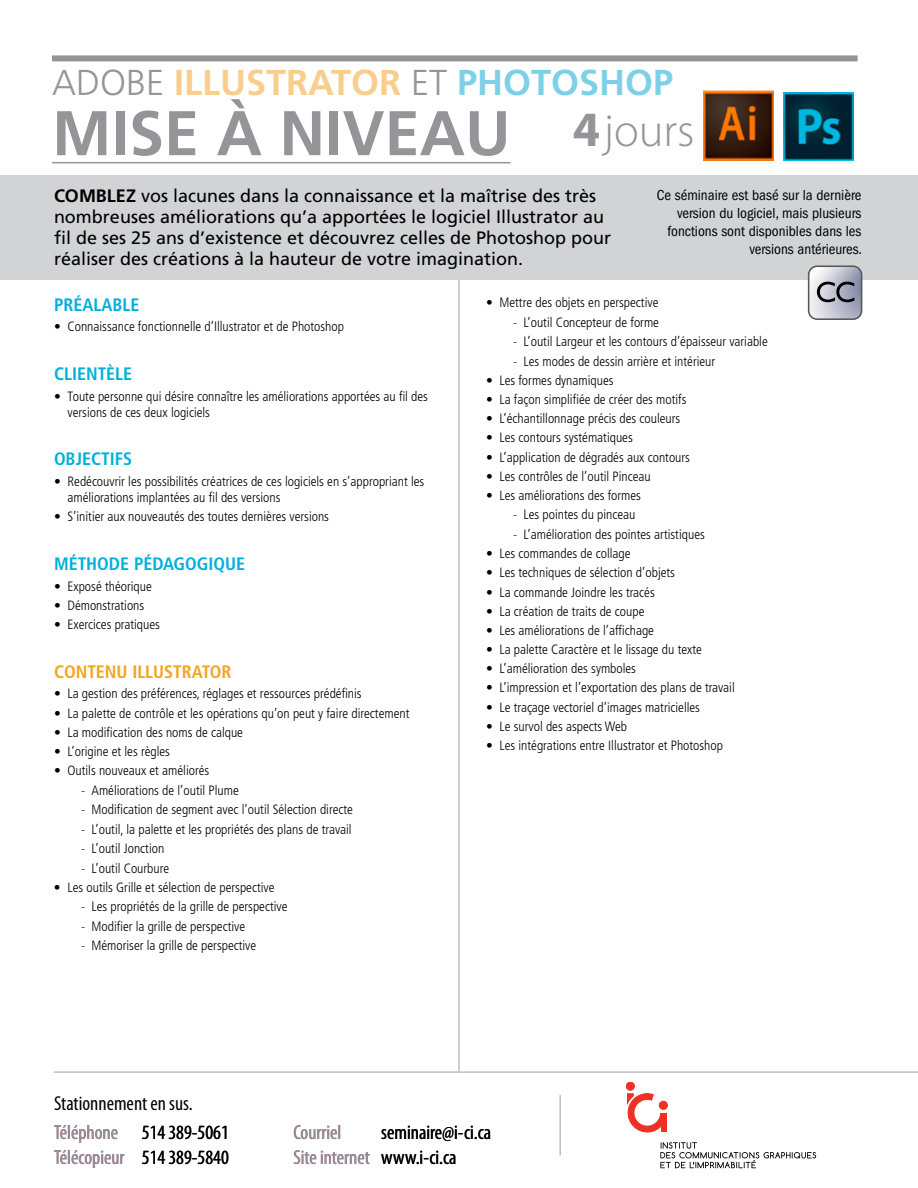
<style>
.page{position:relative;width:918px;height:1188px;background:#fff}
.page>*{position:absolute;margin:0;border:0;box-sizing:border-box;transform-origin:0 0}
.t1{font:700 63px "Frutiger";color:#939598}
.t2{font:300 46.5px "Myriad Pro";color:#939598}
.t3{font:700 36px "Frutiger";color:#f9ce8d}
.t4{font:condensed 20.25px/29.1px "Myriad Pro";color:#000}
.t5{font:condensed 20.25px "Myriad Pro";color:#939598}
.t6{font:18px/21px "Frutiger";color:#000}
.t7{font:700 condensed 18px "Frutiger";color:#00b0da}
.t8{font:700 condensed 18px "Frutiger";color:#f2a41e}
.t9{font:condensed 15px/18px "Franklin Gothic";color:#000;text-align:right}
.t10{font:300 condensed 13.5px/16.2px "Frutiger";color:#000}
.s1{font-weight:300;color:#939598}
.s2{color:#7cd1e9}
.s3{font-weight:700;font-size:49.5px}
.s4{font-weight:700}
.s5{font-family:"Myriad Pro";font-style:italic;font-stretch:normal}
.s6{color:#939598}
.s7{color:#000}
</style>
<div class="page">
<hr style="left:54px;top:1071px;width:864px;height:2px;background:#bcbec0">
<hr style="left:559px;top:1095px;width:2px;height:60px;background:#bcbec0">
<div style="left:659px;top:1101px;width:8px;height:8px;border:1px solid #ee3124;border-radius:50%"></div>
<div style="left:626px;top:1082px;width:8px;height:8px;background:#ee3124;border-radius:50%"></div>
<div style="left:626px;top:1082px;width:8px;height:8px;border:1px solid #ee3124;border-radius:50%"></div>
<svg style="left:627px;top:1094px;width:39px;height:38px"></svg>
<div style="left:661px;top:1113px;width:6px;height:19px;background:#ee3124"></div>
<svg style="left:660px;top:1142px;width:156px;height:26px"></svg>
<div style="left:0;top:175px;width:918px;height:104px;background:#d1d3d4"></div>
<hr style="left:458px;top:279px;width:2px;height:793px;background:#bcbec0">
<div style="left:52px;top:55px;width:806px;height:6px;background:#939598"></div>
<hr style="left:52px;top:162px;width:459px;height:1px;background:#939598">
<svg style="left:809px;top:266px;width:53px;height:53px;background:#c7c8d5"></svg>
<div style="left:808px;top:265px;width:54px;height:55px;border:2px solid #58595b;border-radius:9px"></div>
<svg style="left:817px;top:282px;width:37px;height:20px"></svg>
<img style="left:704px;top:90px;width:70px;height:70px">
<img style="left:784px;top:92px;width:70px;height:68px">
<h3 class="t3" style="left:52px;top:62px;width:623px"><span class="s1">ADOBE</span> ILLUSTRATOR <span class="s1">ET</span> <span class="s2">PHOTOSHOP</span></h3>
<h1 class="t1" style="left:52px;top:96px;width:460px">MISE À NIVEAU</h1>
<p class="t9" style="left:657px;top:186px;width:207px">Ce séminaire est basé sur la dernière version du logiciel, mais plusieurs fonctions sont disponibles dans les versions antérieures.</p>
<h2 class="t2" style="left:573px;top:105px;width:123px"><span class="s3">4</span>jours</h2>
<p class="t6" style="left:54px;top:186px;width:559px"><span class="s4">COMBLEZ</span> vos lacunes dans la connaissance et la maîtrise des très nombreuses améliorations qu’a apportées le logiciel Illustrator au fil de ses 25 ans d’existence et découvrez celles de Photoshop pour réaliser des créations à la hauteur de votre imagination.</p>
<h3 class="t7" style="left:54px;top:294px;width:87px">PRÉALABLE</h3>
<p class="t10" style="left:54px;top:319px;width:292px">• Connaissance fonctionnelle d’Illustrator et de Photoshop</p>
<h3 class="t7" style="left:54px;top:363px;width:80px">CLIENTÈLE</h3>
<p class="t10" style="left:68px;top:388px;width:362px;text-indent:-14px">• Toute personne qui désire connaître les améliorations apportées au fil des versions de ces deux logiciels</p>
<h3 class="t7" style="left:54px;top:448px;width:80px">OBJECTIFS</h3>
<p class="t10" style="left:68px;top:473px;width:358px;text-indent:-14px">• Redécouvrir les possibilités créatrices de ces logiciels en s’appropriant les améliorations implantées au fil des versions</p>
<p class="t10" style="left:54px;top:509px;width:277px">• S’initier aux nouveautés des toutes dernières versions</p>
<h3 class="t7" style="left:54px;top:553px;width:193px">MÉTHODE PÉDAGOGIQUE</h3>
<p class="t10" style="left:54px;top:578px;width:99px">• Exposé théorique</p>
<p class="t10" style="left:54px;top:597px;width:92px">• Démonstrations</p>
<p class="t10" style="left:54px;top:617px;width:108px">• Exercices pratiques</p>
<h3 class="t8" style="left:54px;top:661px;width:179px">CONTENU ILLUSTRATOR</h3>
<p class="t10" style="left:54px;top:686px;width:309px">• La gestion des préférences, réglages et ressources prédéfinis</p>
<p class="t10" style="left:54px;top:705px;width:357px">• La palette de contrôle et les opérations qu’on peut y faire directement</p>
<p class="t10" style="left:54px;top:724px;width:191px">• La modification des noms de calque</p>
<p class="t10" style="left:54px;top:743px;width:118px">• L’origine et les règles</p>
<p class="t10" style="left:54px;top:763px;width:157px">• Outils nouveaux et améliorés</p>
<p class="t10" style="left:81px;top:782px;width:159px"><span class="s5">-</span> Améliorations de l’outil Plume</p>
<p class="t10" style="left:81px;top:802px;width:274px"><span class="s5">-</span> Modification de segment avec l’outil Sélection directe</p>
<p class="t10" style="left:81px;top:821px;width:272px"><span class="s5">-</span> L’outil, la palette et les propriétés des plans de travail</p>
<p class="t10" style="left:81px;top:841px;width:85px"><span class="s5">-</span> L’outil Jonction</p>
<p class="t10" style="left:81px;top:860px;width:90px"><span class="s5">-</span> L’outil Courbure</p>
<p class="t10" style="left:54px;top:879px;width:222px">• Les outils Grille et sélection de perspective</p>
<p class="t10" style="left:81px;top:899px;width:208px"><span class="s5">-</span> Les propriétés de la grille de perspective</p>
<p class="t10" style="left:81px;top:918px;width:166px"><span class="s5">-</span> Modifier la grille de perspective</p>
<p class="t10" style="left:81px;top:938px;width:177px"><span class="s5">-</span> Mémoriser la grille de perspective</p>
<p class="t10" style="left:486px;top:294px;width:174px">• Mettre des objets en perspective</p>
<p class="t10" style="left:513px;top:314px;width:148px"><span class="s5">-</span> L’outil Concepteur de forme</p>
<p class="t10" style="left:513px;top:333px;width:256px"><span class="s5">-</span> L’outil Largeur et les contours d’épaisseur variable</p>
<p class="t10" style="left:513px;top:353px;width:204px"><span class="s5">-</span> Les modes de dessin arrière et intérieur</p>
<p class="t10" style="left:486px;top:372px;width:129px">• Les formes dynamiques</p>
<p class="t10" style="left:486px;top:391px;width:202px">• La façon simplifiée de créer des motifs</p>
<p class="t10" style="left:486px;top:411px;width:196px">• L’échantillonnage précis des couleurs</p>
<p class="t10" style="left:486px;top:430px;width:148px">• Les contours systématiques</p>
<p class="t10" style="left:486px;top:449px;width:206px">• L’application de dégradés aux contours</p>
<p class="t10" style="left:486px;top:468px;width:166px">• Les contrôles de l’outil Pinceau</p>
<p class="t10" style="left:486px;top:487px;width:157px">• Les améliorations des formes</p>
<p class="t10" style="left:513px;top:507px;width:124px"><span class="s5">-</span> Les pointes du pinceau</p>
<p class="t10" style="left:513px;top:526px;width:193px"><span class="s5">-</span> L’amélioration des pointes artistiques</p>
<p class="t10" style="left:486px;top:546px;width:146px">• Les commandes de collage</p>
<p class="t10" style="left:486px;top:565px;width:191px">• Les techniques de sélection d’objets</p>
<p class="t10" style="left:486px;top:584px;width:170px">• La commande Joindre les tracés</p>
<p class="t10" style="left:486px;top:603px;width:160px">• La création de traits de coupe</p>
<p class="t10" style="left:486px;top:622px;width:170px">• Les améliorations de l’affichage</p>
<p class="t10" style="left:486px;top:642px;width:217px">• La palette Caractère et le lissage du texte</p>
<p class="t10" style="left:486px;top:661px;width:152px">• L’amélioration des symboles</p>
<p class="t10" style="left:486px;top:680px;width:250px">• L’impression et l’exportation des plans de travail</p>
<p class="t10" style="left:486px;top:699px;width:216px">• Le traçage vectoriel d’images matricielles</p>
<p class="t10" style="left:486px;top:718px;width:143px">• Le survol des aspects Web</p>
<p class="t10" style="left:486px;top:738px;width:239px">• Les intégrations entre Illustrator et Photoshop</p>
<h3 class="t4" style="left:54px;top:1089px;width:176px">Stationnement en sus.<br><span class="s6">Téléphone</span> 514 389-5061</h3>
<h3 class="t5" style="left:54px;top:1146px;width:176px">Télécopieur <span class="s7">514 389-5840</span></h3>
<h3 class="t5" style="left:293px;top:1122px;width:50px">Courriel</h3>
<h3 class="t4" style="left:293px;top:1121px;width:199px;line-height:24.3px;text-indent:88px">seminaire@i-ci.ca<br><span class="s6">Site internet</span> www.i-ci.ca</h3>
</div>
